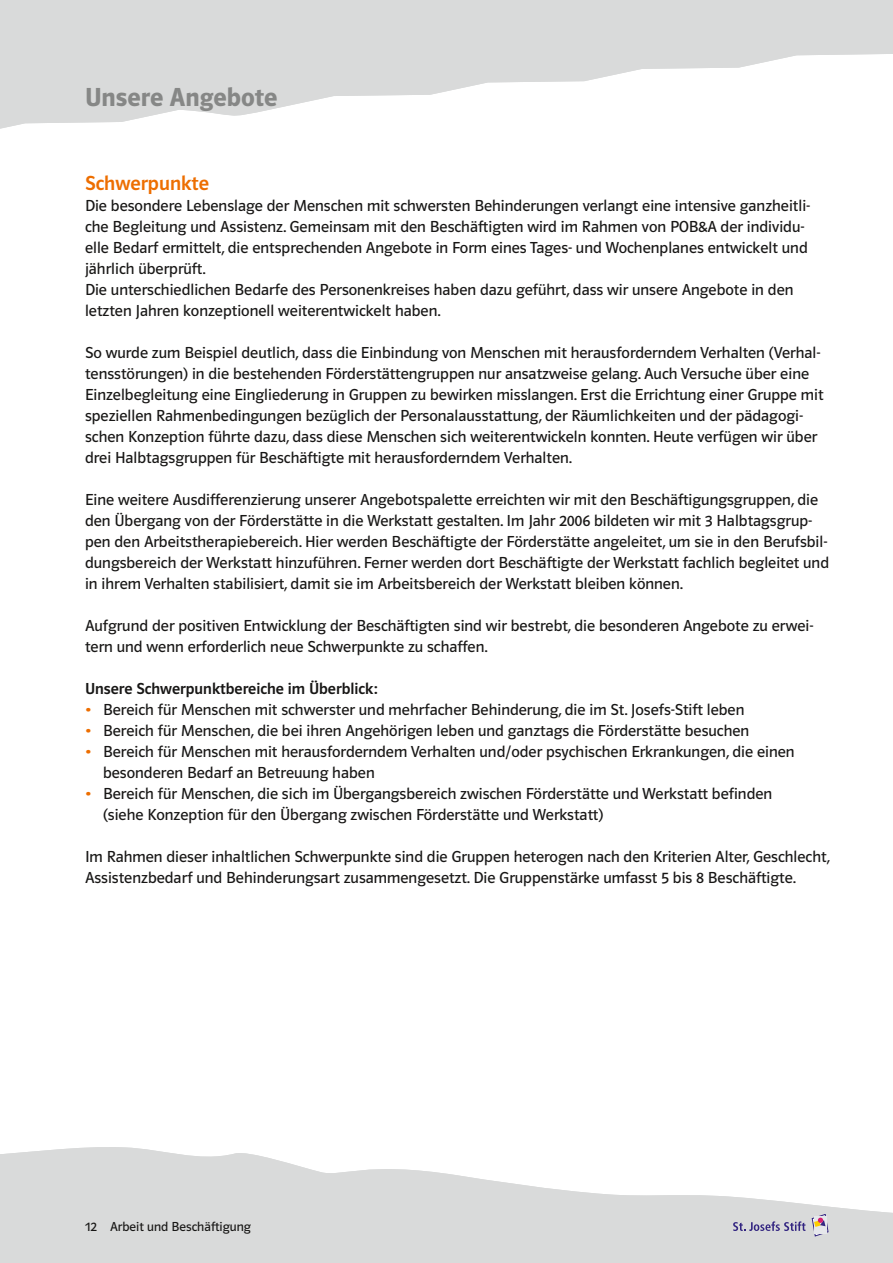
<style>
.page{position:relative;width:893px;height:1263px;background:#fff}
.page>*{position:absolute;margin:0;border:0;box-sizing:border-box;transform-origin:0 0}
.t1{font:27px "Polo 11 K Hfett";color:#868786}
.t2{font:21px "Polo 11 K Krftg";color:#ed6e00}
.t3{font:16.5px/21px "Polo 11 K Buch";color:#181716}
.t4{font:16.5px "Polo 11 K Krftg";color:#181716}
.t5{font:13.5px "Polo 11 K Buch";color:#181716}
.s1{color:#ed6e00}
</style>
<div class="page">
<svg style="left:0;top:0;width:893px;height:129px;fill:#d9dada"></svg>
<svg style="left:0;top:1147px;width:893px;height:116px;fill:#d9dada"></svg>
<svg style="left:733px;top:1221px;width:72px;height:10px"></svg>
<svg style="left:812px;top:1214px;width:16px;height:22px"></svg>
<svg style="left:881px;top:0;width:12px;height:1px"></svg>
<h1 class="t1" style="left:85px;top:83px;width:194px">Unsere Angebote</h1>
<p class="t2" style="left:85px;top:172px;width:126px">Schwerpunkte</p>
<p class="t3" style="left:85px;top:195px;width:727px">Die besondere Lebenslage der Menschen mit schwersten Behinderungen verlangt eine intensive ganzheitli&shy;che Begleitung und Assistenz. Gemeinsam mit den Beschäftigten wird im Rahmen von POB&amp;A der individu&shy;elle Bedarf ermittelt, die entsprechenden Angebote in Form eines Tages- und Wochenplanes entwickelt und jährlich überprüft.<br>Die unterschiedlichen Bedarfe des Personenkreises haben dazu geführt, dass wir unsere Angebote in den letzten Jahren konzeptionell weiterentwickelt haben.</p>
<p class="t3" style="left:85px;top:342px;width:740px">So wurde zum Beispiel deutlich, dass die Einbindung von Menschen mit herausforderndem Verhalten (Verhal&shy;tensstörungen) in die bestehenden Förderstättengruppen nur ansatzweise gelang. Auch Versuche über eine Einzelbegleitung eine Eingliederung in Gruppen zu bewirken misslangen. Erst die Errichtung einer Gruppe mit speziellen Rahmenbedingungen bezüglich der Personalausstattung, der Räumlichkeiten und der pädagogi&shy;schen Konzeption führte dazu, dass diese Menschen sich weiterentwickeln konnten. Heute verfügen wir über drei Halbtagsgruppen für Beschäftigte mit herausforderndem Verhalten.</p>
<p class="t3" style="left:85px;top:489px;width:746px">Eine weitere Ausdifferenzierung unserer Angebotspalette erreichten wir mit den Beschäftigungsgruppen, die den Übergang von der Förderstätte in die Werkstatt gestalten. Im Jahr 2006 bildeten wir mit 3 Halbtagsgrup&shy;pen den Arbeitstherapiebereich. Hier werden Beschäftigte der Förderstätte angeleitet, um sie in den Berufsbil&shy;dungsbereich der Werkstatt hinzuführen. Ferner werden dort Beschäftigte der Werkstatt fachlich begleitet und in ihrem Verhalten stabilisiert, damit sie im Arbeitsbereich der Werkstatt bleiben können.</p>
<p class="t3" style="left:85px;top:615px;width:730px">Aufgrund der positiven Entwicklung der Beschäftigten sind wir bestrebt, die besonderen Angebote zu erwei&shy;tern und wenn erforderlich neue Schwerpunkte zu schaffen.</p>
<p class="t4" style="left:85px;top:680px;width:294px">Unsere Schwerpunktbereiche im Überblick:</p>
<p class="t3" style="left:85px;top:699px;width:661px"><span class="s1">•</span> Bereich für Menschen mit schwerster und mehrfacher Behinderung, die im St. Josefs-Stift leben</p>
<p class="t3" style="left:85px;top:720px;width:666px"><span class="s1">•</span> Bereich für Menschen, die bei ihren Angehörigen leben und ganztags die Förderstätte besuchen</p>
<p class="t3" style="left:103px;top:741px;width:693px;text-indent:-18px"><span class="s1">•</span> Bereich für Menschen mit herausforderndem Verhalten und/oder psychischen Erkrankungen, die einen besonderen Bedarf an Betreuung haben</p>
<p class="t3" style="left:103px;top:783px;width:671px;text-indent:-18px"><span class="s1">•</span> Bereich für Menschen, die sich im Übergangsbereich zwischen Förderstätte und Werkstatt befinden (siehe Konzeption für den Übergang zwischen Förderstätte und Werkstatt)</p>
<p class="t3" style="left:85px;top:846px;width:746px">Im Rahmen dieser inhaltlichen Schwerpunkte sind die Gruppen heterogen nach den Kriterien Alter, Geschlecht,<br>Assistenzbedarf und Behinderungsart zusammengesetzt. Die Gruppenstärke umfasst 5 bis 8 Beschäftigte.</p>
<p class="t5" style="left:85px;top:1219px;width:167px">12 Arbeit und Beschäftigung</p>
</div>
